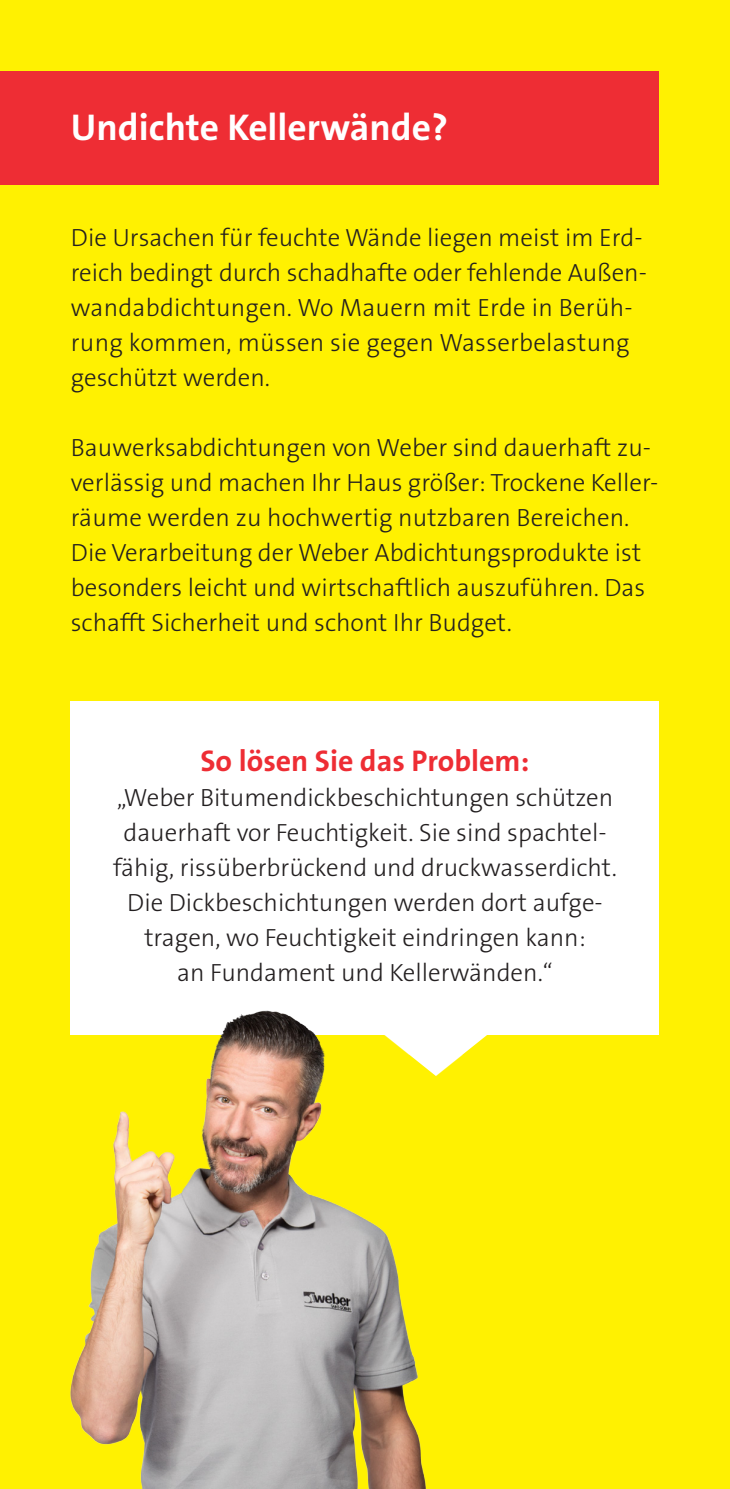
<style>
.page{position:relative;width:730px;height:1489px;background:#fff}
.page>*{position:absolute;margin:0;border:0;box-sizing:border-box;transform-origin:0 0}
.t1{font:700 37.5px "The Sans B7";color:#fff}
.t2{font:700 30px "The Sans B7";color:#ee2d34}
.t3{font:300 25px/35px "The Sans B3";color:#231f20}
</style>
<div class="page">
<div style="left:0;top:0;width:730px;height:1488px;background:#fff101"></div>
<div style="left:0;top:71px;width:659px;height:113px;background:#ee2d34"></div>
<div style="left:71px;top:701px;width:588px;height:334px;background:#fff"></div>
<img style="left:71px;top:1010px;width:355px;height:478px">
<svg style="left:383px;top:1033px;width:104px;height:42px"></svg>
<h1 class="t1" style="left:71px;top:107px;width:379px">Undichte Kellerwände?</h1>
<p class="t3" style="left:71px;top:221px;width:578px">Die Ursachen für feuchte Wände liegen meist im Erd&shy;reich bedingt durch schadhafte oder fehlende Außen&shy;wandabdichtungen. Wo Mauern mit Erde in Berüh&shy;rung kommen, müssen sie gegen Wasserbelastung geschützt werden.</p>
<p class="t3" style="left:71px;top:431px;width:589px">Bauwerksabdichtungen von Weber sind dauerhaft zu&shy;verlässig und machen Ihr Haus größer: Trockene Keller&shy;räume werden zu hochwertig nutzbaren Bereichen.<br>Die Verarbeitung der Weber Abdichtungsprodukte ist besonders leicht und wirtschaftlich auszuführen. Das schafft Sicherheit und schont Ihr Budget.</p>
<p class="t2" style="left:201px;top:745px;width:330px">So lösen Sie das Problem:</p>
<p class="t3" style="left:113px;top:781px;width:505px;text-align:center">„Weber Bitumendickbeschichtungen schützen dauerhaft vor Feuchtigkeit. Sie sind spachtel&shy;fähig, rissüberbrückend und druckwasserdicht.<br>Die Dickbeschichtungen werden dort aufge&shy;tragen, wo Feuchtigkeit eindringen kann:<br>an Fundament und Kellerwänden.“</p>
</div>
